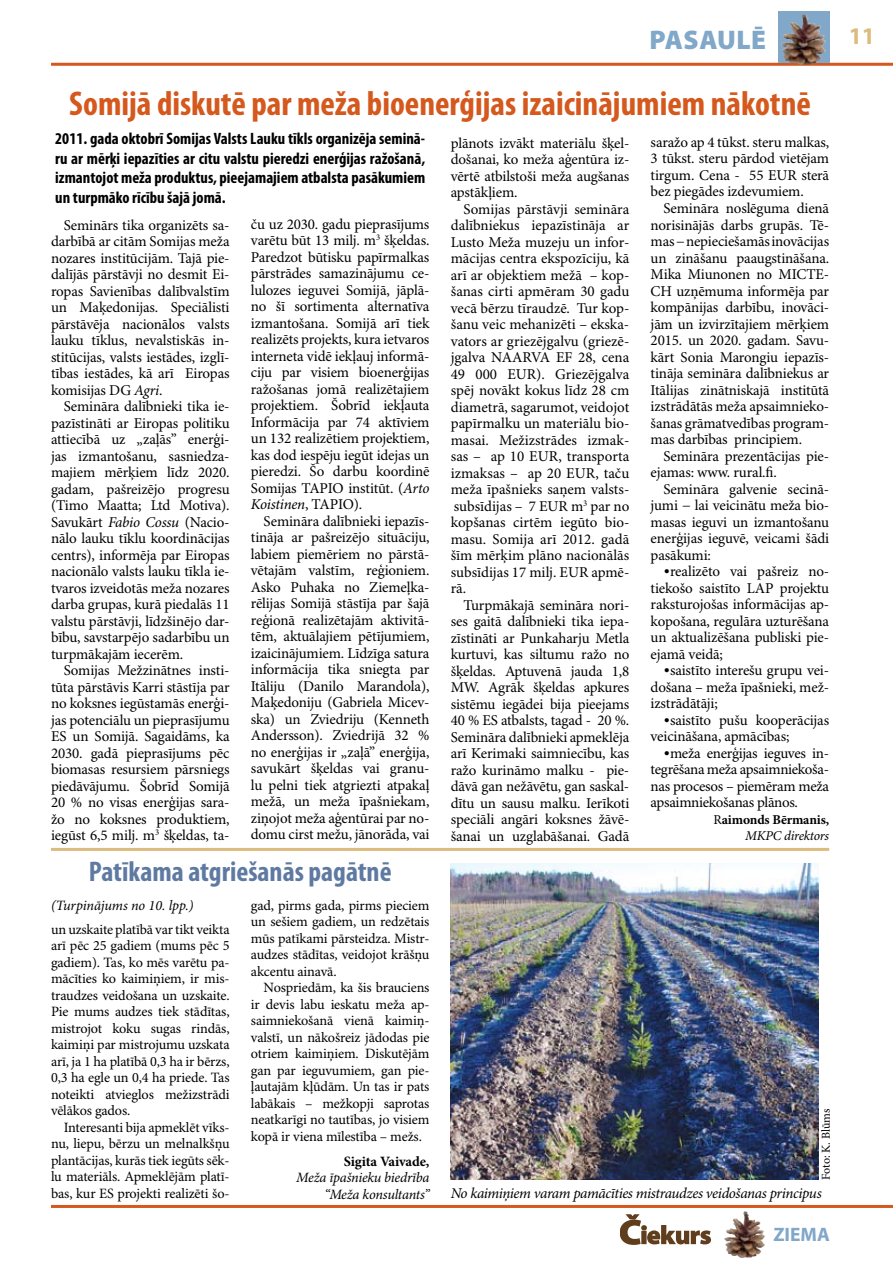
<style>
.page{position:relative;width:893px;height:1263px;background:#fff}
.page>*{position:absolute;margin:0;border:0;box-sizing:border-box;transform-origin:0 0}
.t1{font:700 condensed 34.5px "Myriad Pro";color:#d5581d}
.t2{font:700 condensed 28.5px "Myriad Pro";color:#5f7aa2}
.t3{font:900 27px "Myriad Pro";letter-spacing:.02em;color:#81a7c9}
.t4{font:700 24px "Myriad Pro";color:#dcbc7e}
.t5{font:700 19.5px "Myriad Pro";color:#81a7c9}
.t6{font:700 condensed 16.5px/19.5px "Myriad Pro";color:#000;text-align:justify}
.t7{font:15px/16.5px "Minion Pro";letter-spacing:-.01em;color:#000;text-align:justify}
.t8{font:italic 15px "Minion Pro";letter-spacing:-.025em;color:#000}
.t9{font:14.25px/16.5px "Minion Pro";letter-spacing:-.01em;color:#000;text-align:justify}
.t10{font:italic 14.25px/16.5px "Minion Pro";letter-spacing:-.015em;color:#000;text-align:right}
.t11{font:700 14.25px "Minion Pro";letter-spacing:-.01em;color:#000}
.t12{font:700 13.5px/16.5px "Minion Pro";letter-spacing:-.01em;color:#000;text-align:right}
.t13{font:12px "Minion Pro";letter-spacing:-.01em;color:#000}
.s1{font-family:"Adobe Garamond Pro"}
.s2{font-weight:400}
.s3{font-weight:400;font-style:italic}
.s4{font-style:italic}
</style>
<div class="page">
<hr style="left:51px;top:63px;width:842px;height:3px;background:#d5581d">
<hr style="left:51px;top:1205px;width:842px;height:3px;background:#d5581d">
<svg style="left:778px;top:12px;width:51px;height:51px;background:#797980"></svg>
<img style="left:783px;top:14px;width:20px;height:21px">
<img style="left:726px;top:1212px;width:18px;height:25px">
<svg style="left:620px;top:1214px;width:91px;height:31px"></svg>
<hr style="left:51px;top:848px;width:778px;height:3px;background:#dcbc7e">
<img style="left:451px;top:863px;width:367px;height:316px">
<h3 class="t3" style="left:649px;top:24px;width:118px">PASAULĒ</h3>
<h1 class="t1" style="left:69px;top:82px;width:743px">Somijā diskutē par meža bioenerģijas izaicinājumiem nākotnē</h1>
<p class="t6" style="left:55px;top:129px;width:371px">2011. gada oktobrī Somijas Valsts Lauku tīkls organizēja seminā&shy;ru ar mērķi iepazīties ar citu valstu pieredzi enerģijas ražošanā, izmantojot meža produktus, pieejamajiem atbalsta pasākumiem un turpmāko rīcību šajā jomā.</p>
<p class="t7" style="left:651px;top:135px;width:180px">saražo ap 4 tūkst. steru malkas, 3 tūkst. steru pārdod vietējam tirgum. Cena - 55 EUR sterā bez piegādes izdevumiem.</p>
<p class="t7" style="left:651px;top:201px;width:180px;text-indent:13px">Semināra noslēguma dienā norisinājās darbs grupās. Tē&shy;mas − nepieciešamās inovācijas un zināšanu paaugstināšana.<br>Mika Miunonen no MICTE-CH uzņēmuma informēja par kompānijas darbību, inovāci&shy;jām un izvirzītajiem mērķiem 2015. un 2020. gadam. Savu&shy;kārt Sonia Marongiu iepazīs&shy;tināja semināra dalībniekus ar Itālijas zinātniskajā institūtā izstrādātās meža apsaimnieko&shy;šanas grāmatvedības program&shy;mas darbības principiem.</p>
<p class="t7" style="left:651px;top:448px;width:180px;text-indent:13px">Semināra prezentācijas pie&shy;ejamas: www. rural.fi.</p>
<p class="t7" style="left:651px;top:481px;width:180px;text-indent:13px">Semināra galvenie secinā&shy;jumi − lai veicinātu meža bio&shy;masas ieguvi un izmantošanu enerģijas ieguvē, veicami šādi pasākumi:</p>
<p class="t7" style="left:651px;top:564px;width:180px;text-indent:13px"><span class="s1">•</span>realizēto vai pašreiz no&shy;tiekošo saistīto LAP projektu raksturojošas informācijas ap&shy;kopošana, regulāra uzturēšana un aktualizēšana publiski pie&shy;ejamā veidā;</p>
<p class="t7" style="left:651px;top:663px;width:180px;text-indent:13px"><span class="s1">•</span>saistīto interešu grupu vei&shy;došana – meža īpašnieki, mež&shy;izstrādātāji;</p>
<p class="t7" style="left:651px;top:712px;width:180px;text-indent:13px"><span class="s1">•</span>saistīto pušu kooperācijas veicināšana, apmācības;</p>
<p class="t7" style="left:651px;top:745px;width:180px;text-indent:13px"><span class="s1">•</span>meža enerģijas ieguves in&shy;tegrēšana meža apsaimniekoša&shy;nas procesos – piemēram meža apsaimniekošanas plānos.</p>
<p class="t12" style="left:713px;top:811px;width:117px"><span class="s2">R</span>aimonds Bērmanis,<br><span class="s3">MKPC direktors</span></p>
<p class="t7" style="left:451px;top:135px;width:180px">plānots izvākt materiālu šķel&shy;došanai, ko meža aģentūra iz&shy;vērtē atbilstoši meža augšanas apstākļiem.</p>
<p class="t7" style="left:451px;top:201px;width:180px;text-indent:13px">Somijas pārstāvji semināra dalībniekus iepazīstināja ar Lusto Meža muzeju un infor&shy;mācijas centra ekspozīciju, kā arī ar objektiem mežā – kop&shy;šanas cirti apmēram 30 gadu vecā bērzu tīraudzē. Tur kop&shy;šanu veic mehanizēti – ekska&shy;vators ar griezējgalvu (griezē&shy;jgalva NAARVA EF 28, cena 49 000 EUR). Griezējgalva spēj novākt kokus līdz 28 cm diametrā, sagarumot, veidojot papīrmalku un materiālu bio&shy;masai. Mežizstrādes izmak&shy;sas – ap 10 EUR, transporta izmaksas – ap 20 EUR, taču meža īpašnieks saņem valsts&shy;subsīdijas – 7 EUR m<sup>3</sup> par no kopšanas cirtēm iegūto bio&shy;masu. Somija arī 2012. gadā šīm mērķim plāno nacionālās subsīdijas 17 milj. EUR apmē&shy;rā.</p>
<p class="t7" style="left:451px;top:597px;width:180px;text-indent:13px">Turpmākajā semināra nori&shy;ses gaitā dalībnieki tika iepa&shy;zīstināti ar Punkaharju Metla kurtuvi, kas siltumu ražo no šķeldas. Aptuvenā jauda 1,8<br>MW. Agrāk šķeldas apkures sistēmu iegādei bija pieejams 40 % ES atbalsts, tagad - 20 %.<br>Semināra dalībnieki apmeklēja arī Kerimaki saimniecību, kas ražo kurināmo malku - pie&shy;dāvā gan nežāvētu, gan saskal&shy;dītu un sausu malku. Ierīkoti speciāli angāri koksnes žāvē&shy;šanai un uzglabāšanai. Gadā</p>
<p class="t7" style="left:251px;top:216px;width:180px">ču uz 2030. gadu pieprasījums varētu būt 13 milj. m<sup>3</sup> šķeldas.<br>Paredzot būtisku papīrmalkas pārstrādes samazinājumu ce&shy;lulozes ieguvei Somijā, jāplā&shy;no šī sortimenta alternatīva izmantošana. Somijā arī tiek realizēts projekts, kura ietvaros interneta vidē iekļauj informā&shy;ciju par visiem bioenerģijas ražošanas jomā realizētajiem projektiem. Šobrīd iekļauta Informācija par 74 aktīviem un 132 realizētiem projektiem, kas dod iespēju iegūt idejas un pieredzi. Šo darbu koordinē Somijas TAPIO institūt. (<span class="s4">Arto Koistinen</span>, TAPIO).</p>
<p class="t7" style="left:251px;top:513px;width:180px;text-indent:13px">Semināra dalībnieki iepazīs&shy;tināja ar pašreizējo situāciju, labiem piemēriem no pārstā&shy;vētajām valstīm, reģioniem.<br>Asko Puhaka no Ziemeļka&shy;rēlijas Somijā stāstīja par šajā reģionā realizētajām aktivitā&shy;tēm, aktuālajiem pētījumiem, izaicinājumiem. Līdzīga satura informācija tika sniegta par Itāliju (Danilo Marandola), Maķedoniju (Gabriela Micev&shy;ska) un Zviedriju (Kenneth Andersson). Zviedrijā 32 % no enerģijas ir „zaļā” enerģija, savukārt šķeldas vai granu&shy;lu pelni tiek atgriezti atpakaļ mežā, un meža īpašniekam, ziņojot meža aģentūrai par no&shy;domu cirst mežu, jānorāda, vai</p>
<p class="t7" style="left:51px;top:217px;width:180px;text-indent:13px">Seminārs tika organizēts sa&shy;darbībā ar citām Somijas meža nozares institūcijām. Tajā pie&shy;dalījās pārstāvji no desmit Ei&shy;ropas Savienības dalībvalstīm un Maķedonijas. Speciālisti pārstāvēja nacionālos valsts lauku tīklus, nevalstiskās in&shy;stitūcijas, valsts iestādes, izglī&shy;tības iestādes, kā arī Eiropas komisijas DG <span class="s4">Agri</span>.</p>
<p class="t7" style="left:51px;top:399px;width:180px;text-indent:13px">Semināra dalībnieki tika ie&shy;pazīstināti ar Eiropas politiku attiecībā uz „zaļās” enerģi&shy;jas izmantošanu, sasniedza&shy;majiem mērķiem līdz 2020. gadam, pašreizējo progresu (Timo Maatta; Ltd Motiva).<br>Savukārt <span class="s4">Fabio Cossu</span> (Nacio&shy;nālo lauku tīklu koordinācijas centrs), informēja par Eiropas nacionālo valsts lauku tīkla ie&shy;tvaros izveidotās meža nozares darba grupas, kurā piedalās 11 valstu pārstāvji, līdzšinējo dar&shy;bību, savstarpējo sadarbību un turpmākajām iecerēm.</p>
<p class="t7" style="left:51px;top:663px;width:180px;text-indent:13px">Somijas Mežzinātnes insti&shy;tūta pārstāvis Karri stāstīja par no koksnes iegūstamās enerģi&shy;jas potenciālu un pieprasījumu ES un Somijā. Sagaidāms, ka 2030. gadā pieprasījums pēc biomasas resursiem pārsniegs piedāvājumu. Šobrīd Somijā 20 % no visas enerģijas sara&shy;žo no koksnes produktiem, iegūst 6,5 milj. m<sup>3</sup> šķeldas, ta-</p>
<h2 class="t2" style="left:89px;top:854px;width:304px">Patīkama atgriešanās pagātnē</h2>
<p class="t10" style="left:51px;top:898px;width:144px">(Turpinājums no 10. lpp.)</p>
<p class="t9" style="left:251px;top:897px;width:180px">gad, pirms gada, pirms pieciem un sešiem gadiem, un redzētais mūs patīkami pārsteidza. Mistr&shy;audzes stādītas, veidojot krāšņu akcentu ainavā.</p>
<p class="t9" style="left:251px;top:980px;width:180px;text-indent:13px">Nospriedām, ka šis brauciens ir devis labu ieskatu meža ap&shy;saimniekošanā vienā kaimiņ&shy;valstī, un nākošreiz jādodas pie otriem kaimiņiem. Diskutējām gan par ieguvumiem, gan pie&shy;ļautajām kļūdām. Un tas ir pats labākais – mežkopji saprotas neatkarīgi no tautības, jo visiem kopā ir viena mīlestība – mežs.</p>
<p class="t11" style="left:344px;top:1153px;width:87px">Sigita Vaivade,</p>
<p class="t10" style="left:296px;top:1170px;width:135px">Meža īpašnieku biedrība “Meža konsultants”</p>
<p class="t9" style="left:51px;top:922px;width:180px">un uzskaite platībā var tikt veikta arī pēc 25 gadiem (mums pēc 5 gadiem). Tas, ko mēs varētu pa&shy;mācīties ko kaimiņiem, ir mis&shy;traudzes veidošana un uzskaite.<br>Pie mums audzes tiek stādītas, mistrojot koku sugas rindās, kaimiņi par mistrojumu uzskata arī, ja 1 ha platībā 0,3 ha ir bērzs, 0,3 ha egle un 0,4 ha priede. Tas noteikti atvieglos mežizstrādi vēlākos gados.</p>
<p class="t9" style="left:51px;top:1120px;width:180px;text-indent:13px">Interesanti bija apmeklēt vīks&shy;nu, liepu, bērzu un melnalkšņu plantācijas, kurās tiek iegūts sēk&shy;lu materiāls. Apmeklējām platī&shy;bas, kur ES projekti realizēti šo-</p>
<p class="t13" style="left:819px;top:1180px;width:73px;rotate:-90deg">Foto: K. Blūms</p>
<p class="t8" style="left:451px;top:1184px;width:373px">No kaimiņiem varam pamācīties mistraudzes veidošanas principus</p>
<h3 class="t5" style="left:773px;top:1221px;width:58px">ZIEMA</h3>
<h3 class="t4" style="left:849px;top:21px;width:28px">11</h3>
</div>
